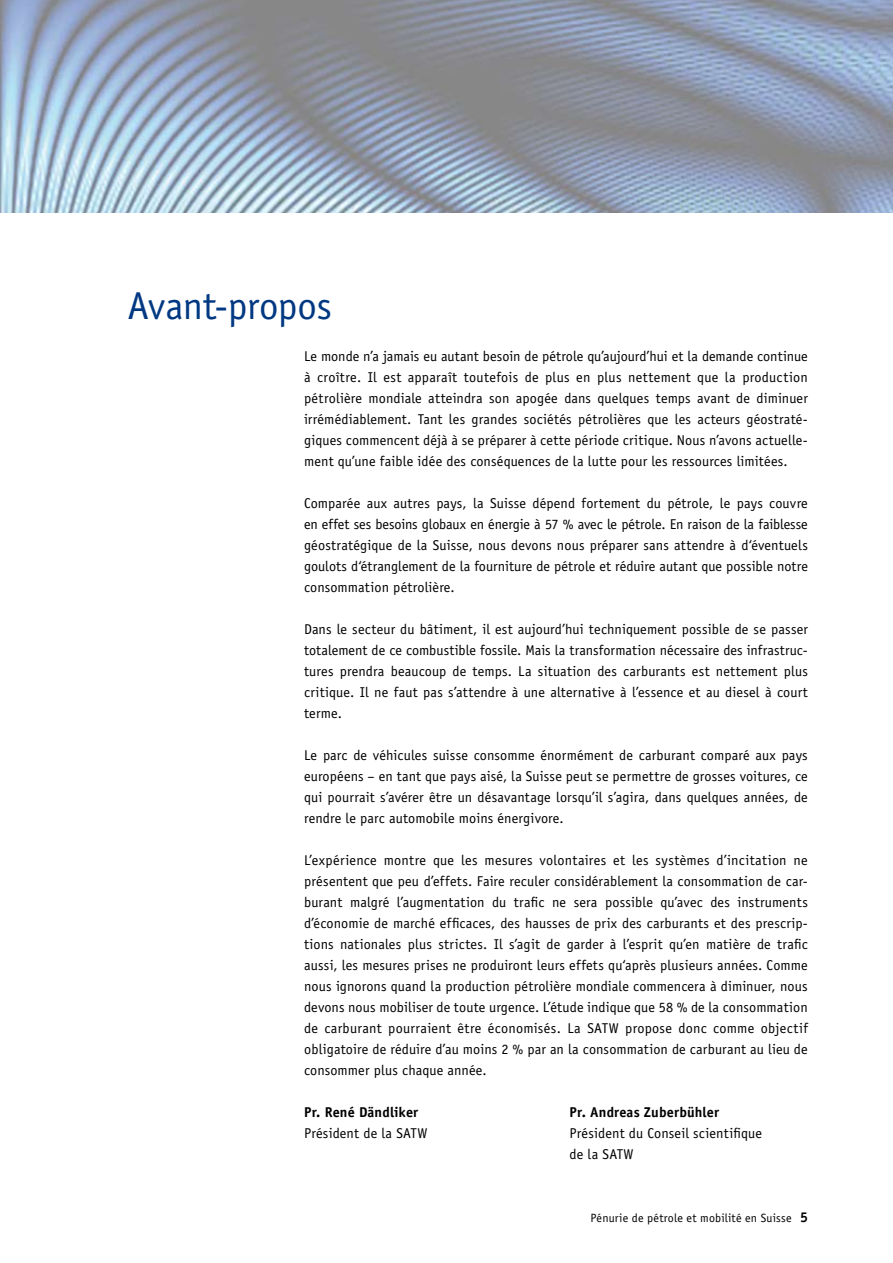
<style>
.page{position:relative;width:893px;height:1263px;background:#fff}
.page>*{position:absolute;margin:0;border:0;box-sizing:border-box;transform-origin:0 0}
.t1{font:39px "Officina Sans";letter-spacing:-.005em;color:#003882}
.t2{font:14.25px/21px "Officina Sans";letter-spacing:.01em;color:#000;text-align:justify}
.t3{font:700 14.25px "Officina Sans";letter-spacing:.01em;color:#000}
.t4{font:12px "Officina Sans";letter-spacing:.015em;color:#000}
.s1{font-weight:700;font-size:14.25px}
</style>
<div class="page">
<svg style="left:0;top:0;width:893px;height:213px;background:#929eaf"></svg>
<h1 class="t1" style="left:128px;top:283px;width:206px">Avant-propos</h1>
<p class="t2" style="left:304px;top:345px;width:505px">Le monde n’a jamais eu autant besoin de pétrole qu’aujourd’hui et la demande continue à croître. Il est apparaît toutefois de plus en plus nettement que la production pétrolière mondiale atteindra son apogée dans quelques temps avant de diminuer irrémédiablement. Tant les grandes sociétés pétrolières que les acteurs géostraté&shy;giques commencent déjà à se préparer à cette période critique. Nous n’avons actuelle&shy;ment qu’une faible idée des conséquences de la lutte pour les ressources limitées.</p>
<p class="t2" style="left:304px;top:492px;width:505px">Comparée aux autres pays, la Suisse dépend fortement du pétrole, le pays couvre en effet ses besoins globaux en énergie à 57 % avec le pétrole. En raison de la faiblesse géostratégique de la Suisse, nous devons nous préparer sans attendre à d‘éventuels goulots d‘étranglement de la fourniture de pétrole et réduire autant que possible notre consommation pétrolière.</p>
<p class="t2" style="left:304px;top:618px;width:505px">Dans le secteur du bâtiment, il est aujourd’hui techniquement possible de se passer totalement de ce combustible fossile. Mais la transformation nécessaire des infrastruc&shy;tures prendra beaucoup de temps. La situation des carburants est nettement plus critique. Il ne faut pas s’attendre à une alternative à l’essence et au diesel à court terme.</p>
<p class="t2" style="left:304px;top:744px;width:505px">Le parc de véhicules suisse consomme énormément de carburant comparé aux pays européens – en tant que pays aisé, la Suisse peut se permettre de grosses voitures, ce qui pourrait s’avérer être un désavantage lorsqu’il s’agira, dans quelques années, de rendre le parc automobile moins énergivore.</p>
<p class="t2" style="left:304px;top:849px;width:505px">L’expérience montre que les mesures volontaires et les systèmes d’incitation ne présentent que peu d’effets. Faire reculer considérablement la consommation de car&shy;burant malgré l’augmentation du trafic ne sera possible qu’avec des instruments d’économie de marché efficaces, des hausses de prix des carburants et des prescrip&shy;tions nationales plus strictes. Il s’agit de garder à l’esprit qu’en matière de trafic aussi, les mesures prises ne produiront leurs effets qu‘après plusieurs années. Comme nous ignorons quand la production pétrolière mondiale commencera à diminuer, nous devons nous mobiliser de toute urgence. L’étude indique que 58 % de la consommation de carburant pourraient être économisés. La SATW propose donc comme objectif obligatoire de réduire d’au moins 2 % par an la consommation de carburant au lieu de consommer plus chaque année.</p>
<p class="t3" style="left:304px;top:1103px;width:116px">Pr. René Dändliker</p>
<p class="t3" style="left:570px;top:1103px;width:151px">Pr. Andreas Zuberbühler</p>
<p class="t2" style="left:304px;top:1122px;width:125px">Président de la SATW</p>
<p class="t2" style="left:570px;top:1122px;width:194px">Président du Conseil scientifique de la SATW</p>
<p class="t4" style="left:590px;top:1211px;width:219px">Pénurie de pétrole et mobilité en Suisse <span class="s1">5</span></p>
</div>
